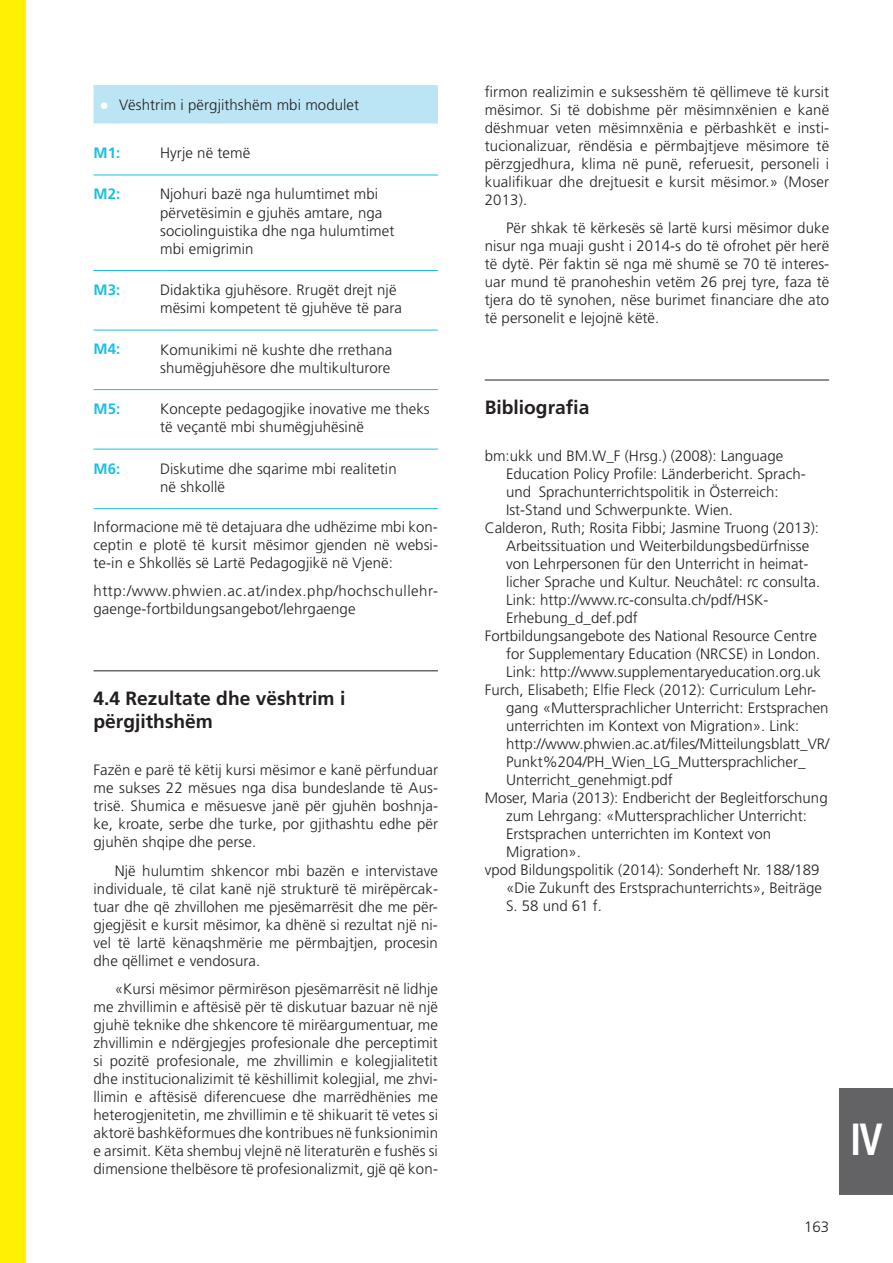
<style>
.page{position:relative;width:893px;height:1263px;background:#fff}
.page>*{position:absolute;margin:0;border:0;box-sizing:border-box;transform-origin:0 0}
.t1{font:700 condensed 45px "Frutiger";color:#fff;scale:.9 1}
.t2{font:700 19.2px "Frutiger";color:#231f20}
.t3{font:700 19.2px "Frutiger LT Pro";color:#231f20}
.t4{font:300 15px/18px "Frutiger";color:#231f20}
.t5{font:700 15px "Frutiger";letter-spacing:.005em;color:#1cbfe5}
.s1{font-weight:900;font-size:18px;color:#fff}
</style>
<div class="page">
<div style="left:0;top:0;width:26px;height:1263px;background:#fff101"></div>
<div style="left:840px;top:1089px;width:53px;height:106px;background:#636366"></div>
<hr style="left:94px;top:670px;width:344px;height:1px;background:#231f20">
<div style="left:94px;top:85px;width:344px;height:39px;background:#bbe5f5"></div>
<hr style="left:94px;top:175px;width:66px;height:1px;background:#1cbfe5">
<hr style="left:160px;top:175px;width:278px;height:1px;background:#1cbfe5">
<hr style="left:94px;top:270px;width:66px;height:1px;background:#1cbfe5">
<hr style="left:160px;top:270px;width:278px;height:1px;background:#1cbfe5">
<hr style="left:94px;top:330px;width:66px;height:1px;background:#1cbfe5">
<hr style="left:160px;top:330px;width:278px;height:1px;background:#1cbfe5">
<hr style="left:94px;top:389px;width:66px;height:1px;background:#1cbfe5">
<hr style="left:160px;top:389px;width:278px;height:1px;background:#1cbfe5">
<hr style="left:94px;top:449px;width:66px;height:1px;background:#1cbfe5">
<hr style="left:160px;top:449px;width:278px;height:1px;background:#1cbfe5">
<hr style="left:94px;top:508px;width:66px;height:1px;background:#1cbfe5">
<hr style="left:160px;top:508px;width:278px;height:1px;background:#1cbfe5">
<hr style="left:485px;top:380px;width:344px;height:1px;background:#231f20">
<p class="t4" style="left:100px;top:95px;width:261px"><span class="s1">•</span> Vështrim i përgjithshëm mbi modulet</p>
<p class="t5" style="left:94px;top:144px;width:28px">M1:</p>
<p class="t4" style="left:160px;top:144px;width:92px">Hyrje në temë</p>
<p class="t5" style="left:94px;top:185px;width:28px">M2:</p>
<p class="t4" style="left:160px;top:185px;width:236px">Njohuri bazë nga hulumtimet mbi përvetësimin e gjuhës amtare, nga sociolinguistika dhe nga hulumtimet mbi emigrimin</p>
<p class="t5" style="left:94px;top:281px;width:28px">M3:</p>
<p class="t4" style="left:160px;top:281px;width:243px">Didaktika gjuhësore. Rrugët drejt një mësimi kompetent të gjuhëve të para</p>
<p class="t5" style="left:94px;top:340px;width:28px">M4:</p>
<p class="t4" style="left:160px;top:340px;width:234px">Komunikimi në kushte dhe rrethana shumëgjuhësore dhe multikulturore</p>
<p class="t5" style="left:94px;top:400px;width:28px">M5:</p>
<p class="t4" style="left:160px;top:400px;width:271px">Koncepte pedagogjike inovative me theks të veçantë mbi shumëgjuhësinë</p>
<p class="t5" style="left:94px;top:459px;width:28px">M6:</p>
<p class="t4" style="left:160px;top:459px;width:238px">Diskutime dhe sqarime mbi realitetin në shkollë</p>
<p class="t4" style="left:94px;top:517px;width:346px;text-align:justify">Informacione më të detajuara dhe udhëzime mbi kon&shy;ceptin e plotë të kursit mësimor gjenden në websi&shy;te-in e Shkollës së Lartë Pedagogjikë në Vjenë:</p>
<p class="t4" style="left:94px;top:582px;width:346px">http:/www.phwien.ac.at/index.php/hochschullehr&shy;gaenge-fortbildungsangebot/lehrgaenge</p>
<p class="t2" style="left:94px;top:687px;width:253px">4.4 Rezultate dhe vështrim i</p>
<p class="t3" style="left:94px;top:710px;width:121px">përgjithshëm</p>
<p class="t4" style="left:94px;top:761px;width:346px;text-align:justify">Fazën e parë të këtij kursi mësimor e kanë përfunduar me sukses 22 mësues nga disa bundeslande të Aus&shy;trisë. Shumica e mësuesve janë për gjuhën boshnja&shy;ke, kroate, serbe dhe turke, por gjithashtu edhe për gjuhën shqipe dhe perse.</p>
<p class="t4" style="left:94px;top:861px;width:346px;text-align:justify;text-indent:21px">Një hulumtim shkencor mbi bazën e intervistave individuale, të cilat kanë një strukturë të mirëpërcak&shy;tuar dhe që zhvillohen me pjesëmarrësit dhe me për&shy;gjegjësit e kursit mësimor, ka dhënë si rezultat një ni&shy;vel të lartë kënaqshmërie me përmbajtjen, procesin dhe qëllimet e vendosura.</p>
<p class="t4" style="left:94px;top:980px;width:346px;text-align:justify;text-indent:21px">«Kursi mësimor përmirëson pjesëmarrësit në lidhje me zhvillimin e aftësisë për të diskutuar bazuar në një gjuhë teknike dhe shkencore të mirëargumentuar, me zhvillimin e ndërgjegjes profesionale dhe perceptimit si pozitë profesionale, me zhvillimin e kolegjialitetit dhe institucionalizimit të këshillimit kolegjial, me zhvi&shy;llimin e aftësisë diferencuese dhe marrëdhënies me heterogjenitetin, me zhvillimin e të shikuarit të vetes si aktorë bashkëformues dhe kontribues në funksionimin e arsimit. Këta shembuj vlejnë në literaturën e fushës si dimensione thelbësore të profesionalizmit, gjë që kon-</p>
<p class="t4" style="left:485px;top:83px;width:346px;text-align:justify">firmon realizimin e suksesshëm të qëllimeve të kursit mësimor. Si të dobishme për mësimnxënien e kanë dëshmuar veten mësimnxënia e përbashkët e insti&shy;tucionalizuar, rëndësia e përmbajtjeve mësimore të përzgjedhura, klima në punë, referuesit, personeli i kualifikuar dhe drejtuesit e kursit mësimor.» (Moser 2013).</p>
<p class="t4" style="left:485px;top:219px;width:346px;text-align:justify;text-indent:21px">Për shkak të kërkesës së lartë kursi mësimor duke nisur nga muaji gusht i 2014-s do të ofrohet për herë të dytë. Për faktin së nga më shumë se 70 të interes&shy;uar mund të pranoheshin vetëm 26 prej tyre, faza të tjera do të synohen, nëse burimet financiare dhe ato të personelit e lejojnë këtë.</p>
<p class="t2" style="left:485px;top:396px;width:106px">Bibliografia</p>
<p class="t4" style="left:485px;top:447px;width:300px">bm:ukk und BM.W_F (Hrsg.) (2008): Language</p>
<p class="t4" style="left:506px;top:465px;width:301px">Education Policy Profile: Länderbericht. Sprach-</p>
<p class="t4" style="left:506px;top:483px;width:274px">und Sprachunterrichtspolitik in Österreich:</p>
<p class="t4" style="left:506px;top:501px;width:229px">Ist-Stand und Schwerpunkte. Wien.</p>
<p class="t4" style="left:485px;top:519px;width:336px">Calderon, Ruth; Rosita Fibbi; Jasmine Truong (2013):</p>
<p class="t4" style="left:506px;top:537px;width:305px">Arbeitssituation und Weiterbildungsbedürfnisse</p>
<p class="t4" style="left:506px;top:555px;width:304px">von Lehrpersonen für den Unterricht in heimat-</p>
<p class="t4" style="left:506px;top:573px;width:316px">licher Sprache und Kultur. Neuchâtel: rc consulta.</p>
<p class="t4" style="left:506px;top:591px;width:264px">Link: http://www.rc-consulta.ch/pdf/HSK-</p>
<p class="t4" style="left:506px;top:609px;width:133px">Erhebung_d_def.pdf</p>
<p class="t4" style="left:485px;top:627px;width:334px">Fortbildungsangebote des National Resource Centre</p>
<p class="t4" style="left:506px;top:645px;width:316px">for Supplementary Education (NRCSE) in London.</p>
<p class="t4" style="left:506px;top:663px;width:317px">Link: http://www.supplementaryeducation.org.uk</p>
<p class="t4" style="left:485px;top:681px;width:333px">Furch, Elisabeth; Elfie Fleck (2012): Curriculum Lehr-</p>
<p class="t4" style="left:506px;top:699px;width:324px">gang «Muttersprachlicher Unterricht: Erstsprachen</p>
<p class="t4" style="left:506px;top:717px;width:295px">unterrichten im Kontext von Migration». Link:</p>
<p class="t4" style="left:506px;top:735px;width:325px">http://www.phwien.ac.at/files/Mitteilungsblatt_VR/</p>
<p class="t4" style="left:506px;top:753px;width:301px">Punkt%204/PH_Wien_LG_Muttersprachlicher_</p>
<p class="t4" style="left:506px;top:771px;width:168px">Unterricht_genehmigt.pdf</p>
<p class="t4" style="left:485px;top:789px;width:344px">Moser, Maria (2013): Endbericht der Begleitforschung</p>
<p class="t4" style="left:506px;top:807px;width:302px">zum Lehrgang: «Muttersprachlicher Unterricht:</p>
<p class="t4" style="left:506px;top:825px;width:267px">Erstsprachen unterrichten im Kontext von</p>
<p class="t4" style="left:506px;top:843px;width:77px">Migration».</p>
<p class="t4" style="left:485px;top:861px;width:336px">vpod Bildungspolitik (2014): Sonderheft Nr. 188/189</p>
<p class="t4" style="left:506px;top:879px;width:317px">«Die Zukunft des Erstsprachunterrichts», Beiträge</p>
<p class="t4" style="left:506px;top:897px;width:97px">S. 58 und 61 f.</p>
<h1 class="t1" style="left:850px;top:1113px;width:38px">IV</h1>
<p class="t4" style="left:804px;top:1218px;width:27px">163</p>
</div>
